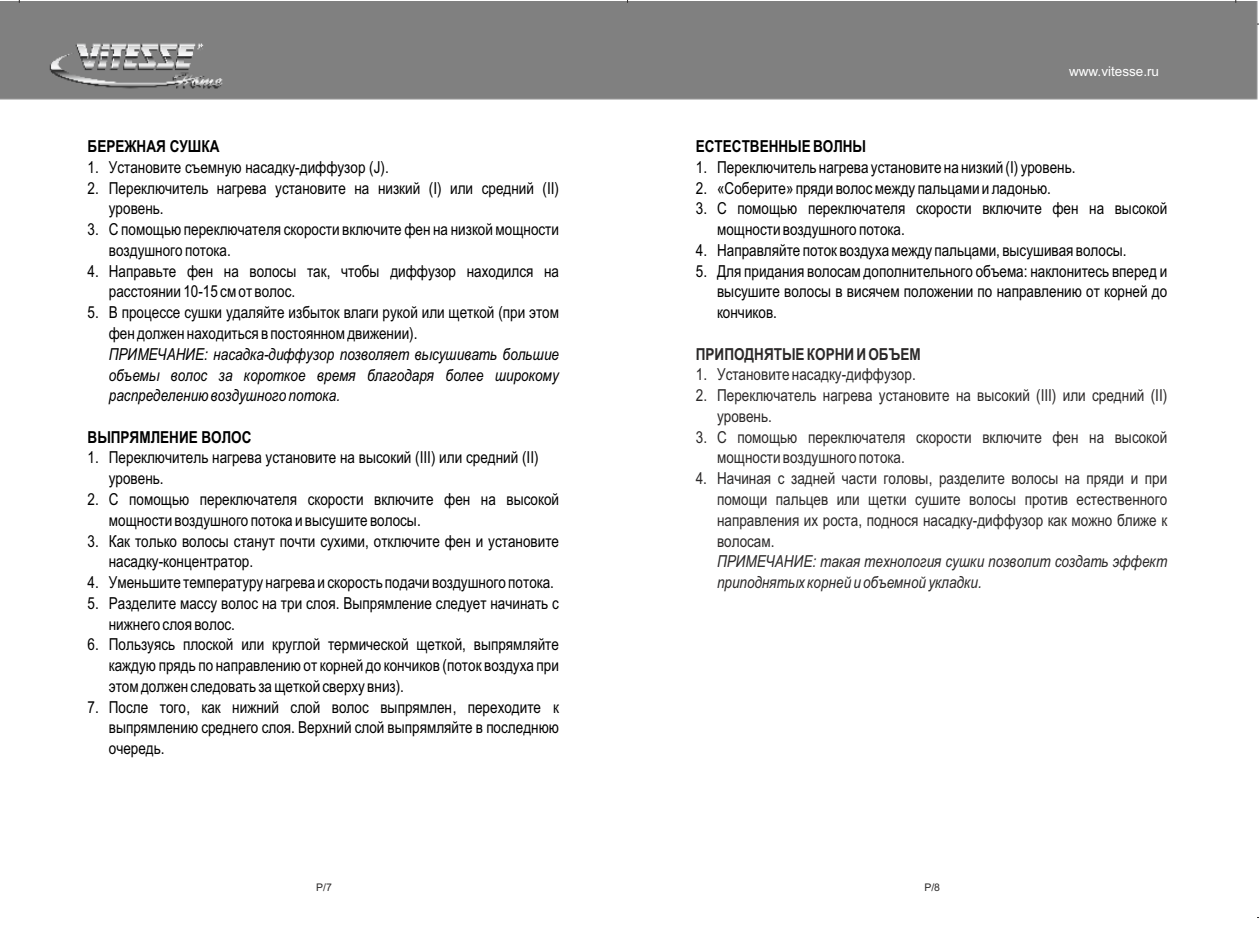
<style>
.page{position:relative;width:1259px;height:936px;background:#fff}
.page>*{position:absolute;margin:0;border:0;box-sizing:border-box;transform-origin:0 0}
.t1{font:16.5px/20.9px "Arial Narrow";color:#000}
.t2{font:16.5px/20.9px "Arial Narrow";color:#2b2929}
.t3{font:italic 16.5px/20.9px "Arial Narrow";color:#000;text-align:justify}
.t4{font:italic 16.5px/20.9px "Arial Narrow";color:#2b2929}
.t5{font:700 16.5px "Arial Narrow";color:#000}
.t6{font:700 16.5px "Arial Narrow";color:#2b2929}
.t7{font:13.5px "Arial";color:#fff}
.t8{font:10.5px "Arial";color:#2b2929}
</style>
<div class="page">
<div style="left:0;top:2px;width:1257px;height:98px;background:#808080"></div>
<p class="t5" style="left:88px;top:140px;width:133px">БЕРЕЖНАЯ СУШКА</p>
<p class="t1" style="left:88px;top:158px;width:303px">1. Установите съемную насадку-диффузор (J).</p>
<p class="t1" style="left:109px;top:179px;width:452px;text-indent:-21px">2. Переключитель нагрева установите на низкий (I) или средний (II) уровень.</p>
<p class="t1" style="left:109px;top:220px;width:452px;text-indent:-21px">3. С помощью переключателя скорости включите фен на низкой мощности воздушного потока.</p>
<p class="t1" style="left:109px;top:262px;width:452px;text-indent:-21px">4. Направьте фен на волосы так, чтобы диффузор находился на расстоянии 10-15 смот волос.</p>
<p class="t1" style="left:109px;top:303px;width:452px;text-indent:-21px">5. В процессе сушки удаляйте избыток влаги рукой или щеткой (при этом фен должен находиться в постоянномдвижении).</p>
<p class="t3" style="left:109px;top:345px;width:452px">ПРИМЕЧАНИЕ: насадка-диффузор позволяет высушивать большие объемы волос за короткое время благодаря более широкому распределению воздушного потока.</p>
<p class="t5" style="left:88px;top:430px;width:165px">ВЫПРЯМЛЕНИЕ ВОЛОС</p>
<p class="t1" style="left:109px;top:449px;width:431px;text-indent:-21px">1. Переключитель нагрева установите на высокий (III) или средний (II) уровень.</p>
<p class="t1" style="left:109px;top:490px;width:452px;text-indent:-21px">2. С помощью переключателя скорости включите фен на высокой мощности воздушного потока и высушите волосы.</p>
<p class="t1" style="left:109px;top:532px;width:452px;text-indent:-21px">3. Как только волосы станут почти сухими, отключите фен и установите насадку-концентратор.</p>
<p class="t1" style="left:88px;top:573px;width:468px">4. Уменьшите температуру нагрева и скорость подачи воздушного потока.</p>
<p class="t1" style="left:109px;top:594px;width:452px;text-indent:-21px">5. Разделите массу волос на три слоя. Выпрямление следует начинать с нижнего слоя волос.</p>
<p class="t1" style="left:109px;top:635px;width:452px;text-align:justify;text-indent:-21px">6. Пользуясь плоской или круглой термической щеткой, выпрямляйте каждую прядь по направлениюоткорней до кончиков (поток воздуха при этомдолжен следовать защеткой сверху вниз).</p>
<p class="t1" style="left:109px;top:698px;width:452px;text-align:justify;text-indent:-21px">7. После того, как нижний слой волос выпрямлен, переходите к выпрямлению среднего слоя. Верхний слой выпрямляйте в последнюю очередь.</p>
<p class="t7" style="left:1069px;top:67px;width:92px">www.vitesse.ru</p>
<p class="t5" style="left:696px;top:140px;width:172px">ЕСТЕСТВЕННЫЕВОЛНЫ</p>
<p class="t1" style="left:696px;top:158px;width:381px">1. Переключитель нагрева установите на низкий (I) уровень.</p>
<p class="t1" style="left:696px;top:179px;width:357px">2. «Соберите» пряди волосмежду пальцами и ладонью.</p>
<p class="t1" style="left:717px;top:199px;width:452px;text-indent:-21px">3. С помощью переключателя скорости включите фен на высокой мощности воздушного потока.</p>
<p class="t1" style="left:696px;top:241px;width:432px">4. Направляйте поток воздухамежду пальцами, высушивая волосы.</p>
<p class="t1" style="left:717px;top:262px;width:452px;text-align:justify;text-indent:-21px">5. Для придания волосам дополнительного объема: наклонитесь вперед и высушите волосы в висячем положении по направлению от корней до кончиков.</p>
<p class="t6" style="left:696px;top:347px;width:226px">ПРИПОДНЯТЫЕКОРНИИОБЪЕМ</p>
<p class="t2" style="left:696px;top:365px;width:221px">1. Установите насадку-диффузор.</p>
<p class="t2" style="left:717px;top:386px;width:452px;text-indent:-21px">2. Переключатель нагрева установите на высокий (III) или средний (II) уровень.</p>
<p class="t2" style="left:717px;top:428px;width:452px;text-indent:-21px">3. С помощью переключателя скорости включите фен на высокой мощности воздушного потока.</p>
<p class="t2" style="left:717px;top:469px;width:452px;text-align:justify;text-indent:-21px">4. Начиная с задней части головы, разделите волосы на пряди и при помощи пальцев или щетки сушите волосы против естественного направления их роста, поднося насадку-диффузор как можно ближе к волосам.</p>
<p class="t4" style="left:717px;top:552px;width:452px">ПРИМЕЧАНИЕ: такая технология сушки позволит создать эффект приподнятых корней и объемной укладки.</p>
<p class="t8" style="left:316px;top:883px;width:17px">P/7</p>
<p class="t8" style="left:924px;top:883px;width:17px">P/8</p>
</div>
